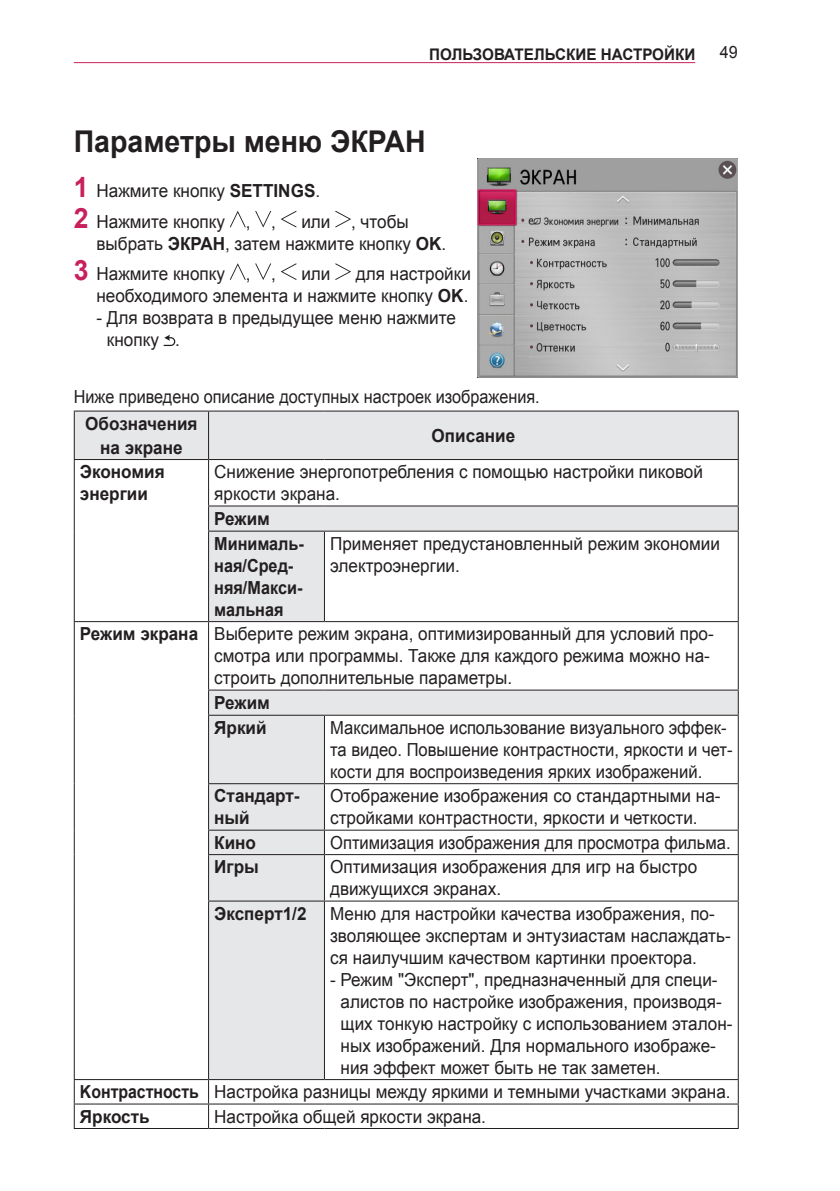
<style>
.page{position:relative;width:840px;height:1191px;background:#fff}
.page>*{position:absolute;margin:0;border:0;box-sizing:border-box;transform-origin:0 0}
.중제목{font:700 30px "Arial";color:#231f20;scale:.95 1}
.Body{font:18px/22px "Arial";color:#231f20;scale:.95 1}
.Body-Number{font:18px/22px "Arial";color:#231f20;scale:.95 1}
.Body-2{font:18px/22px "Arial";color:#231f20;scale:.92 1}
.Body_Bold{font:700 18px/22px "Arial";color:#231f20;scale:.95 1}
.Body-3{font:18px "Arial";color:#231f20;scale:.9 1}
.Body_Bold-2{font:700 18px/22px "Arial";color:#231f20;scale:.9 1}
.Body_Bold-3{font:700 18px "Arial";color:#231f20;scale:.88 1}
.t1{font:17px "Arial";color:#231f20;scale:.95 1}
.t2{font:700 16px "Arial";color:#231f20;scale:.95 1}
.s1{font-weight:700;font-size:28px;color:#c8205d}
.s2{font-weight:700}
</style>
<div class="page">
<hr style="left:74px;top:62px;width:620px;height:1px;background:#c8205d">
<svg style="left:230px;top:211px;width:15px;height:16px"></svg>
<svg style="left:255px;top:211px;width:16px;height:16px"></svg>
<svg style="left:280px;top:211px;width:16px;height:16px"></svg>
<svg style="left:335px;top:211px;width:16px;height:16px"></svg>
<svg style="left:230px;top:263px;width:15px;height:17px"></svg>
<svg style="left:255px;top:263px;width:16px;height:17px"></svg>
<svg style="left:280px;top:263px;width:16px;height:17px"></svg>
<svg style="left:335px;top:263px;width:16px;height:17px"></svg>
<svg style="left:163px;top:335px;width:12px;height:11px"></svg>
<svg style="left:75px;top:411px;width:662px;height:668px"></svg>
<hr style="left:737px;top:411px;width:1px;height:48px;background:#231f20">
<hr style="left:737px;top:460px;width:1px;height:45px;background:#231f20">
<svg style="left:737px;top:506px;width:1px;height:24px"></svg>
<hr style="left:737px;top:622px;width:1px;height:67px;background:#231f20">
<svg style="left:737px;top:690px;width:1px;height:24px"></svg>
<svg style="left:737px;top:1080px;width:1px;height:48px"></svg>
<hr style="left:74px;top:410px;width:134px;height:1px;background:#231f20">
<hr style="left:74px;top:411px;width:1px;height:48px;background:#231f20">
<hr style="left:208px;top:410px;width:116px;height:1px;background:#231f20">
<hr style="left:208px;top:411px;width:1px;height:48px;background:#231f20">
<hr style="left:324px;top:410px;width:414px;height:1px;background:#231f20">
<hr style="left:74px;top:460px;width:1px;height:46px;background:#231f20">
<hr style="left:208px;top:460px;width:1px;height:45px;background:#231f20">
<svg style="left:74px;top:506px;width:1px;height:25px"></svg>
<hr style="left:208px;top:505px;width:116px;height:1px;background:#231f20">
<svg style="left:208px;top:506px;width:1px;height:24px"></svg>
<hr style="left:324px;top:505px;width:414px;height:1px;background:#231f20">
<hr style="left:74px;top:531px;width:1px;height:90px;background:#231f20">
<hr style="left:208px;top:531px;width:1px;height:90px;background:#231f20">
<hr style="left:737px;top:531px;width:1px;height:90px;background:#231f20">
<hr style="left:74px;top:621px;width:134px;height:1px;background:#231f20">
<hr style="left:74px;top:622px;width:1px;height:68px;background:#231f20">
<hr style="left:208px;top:622px;width:1px;height:67px;background:#231f20">
<svg style="left:74px;top:690px;width:1px;height:25px"></svg>
<hr style="left:208px;top:689px;width:116px;height:1px;background:#231f20">
<svg style="left:208px;top:690px;width:1px;height:24px"></svg>
<hr style="left:324px;top:689px;width:414px;height:1px;background:#231f20">
<hr style="left:74px;top:715px;width:1px;height:68px;background:#231f20">
<hr style="left:208px;top:715px;width:1px;height:68px;background:#231f20">
<hr style="left:737px;top:715px;width:1px;height:68px;background:#231f20">
<hr style="left:74px;top:783px;width:1px;height:47px;background:#231f20">
<hr style="left:208px;top:784px;width:1px;height:45px;background:#231f20">
<hr style="left:737px;top:784px;width:1px;height:45px;background:#231f20">
<svg style="left:74px;top:830px;width:1px;height:24px"></svg>
<svg style="left:208px;top:830px;width:1px;height:24px"></svg>
<svg style="left:737px;top:830px;width:1px;height:24px"></svg>
<hr style="left:74px;top:854px;width:1px;height:47px;background:#231f20">
<hr style="left:208px;top:855px;width:1px;height:45px;background:#231f20">
<hr style="left:737px;top:855px;width:1px;height:45px;background:#231f20">
<hr style="left:74px;top:901px;width:1px;height:178px;background:#231f20">
<hr style="left:208px;top:901px;width:1px;height:178px;background:#231f20">
<hr style="left:737px;top:901px;width:1px;height:178px;background:#231f20">
<hr style="left:74px;top:1079px;width:134px;height:1px;background:#231f20">
<hr style="left:208px;top:1079px;width:116px;height:1px;background:#231f20">
<hr style="left:324px;top:1079px;width:414px;height:1px;background:#231f20">
<hr style="left:74px;top:1103px;width:134px;height:1px;background:#231f20">
<svg style="left:74px;top:1080px;width:1px;height:48px"></svg>
<hr style="left:208px;top:1103px;width:116px;height:1px;background:#231f20">
<svg style="left:208px;top:1080px;width:1px;height:48px"></svg>
<hr style="left:324px;top:1103px;width:414px;height:1px;background:#231f20">
<hr style="left:74px;top:1128px;width:134px;height:1px;background:#231f20">
<hr style="left:208px;top:1128px;width:116px;height:1px;background:#231f20">
<hr style="left:324px;top:1128px;width:414px;height:1px;background:#231f20">
<hr style="left:74px;top:459px;width:134px;height:1px;background:#231f20">
<hr style="left:208px;top:530px;width:116px;height:1px;background:#231f20">
<hr style="left:324px;top:530px;width:414px;height:1px;background:#231f20">
<hr style="left:208px;top:714px;width:116px;height:1px;background:#231f20">
<hr style="left:324px;top:714px;width:414px;height:1px;background:#231f20">
<hr style="left:208px;top:783px;width:116px;height:1px;background:#231f20">
<hr style="left:324px;top:783px;width:414px;height:1px;background:#231f20">
<hr style="left:208px;top:829px;width:116px;height:1px;background:#231f20">
<hr style="left:324px;top:829px;width:414px;height:1px;background:#231f20">
<hr style="left:208px;top:854px;width:116px;height:1px;background:#231f20">
<hr style="left:324px;top:854px;width:414px;height:1px;background:#231f20">
<hr style="left:324px;top:531px;width:1px;height:90px;background:#231f20">
<hr style="left:208px;top:459px;width:116px;height:1px;background:#231f20">
<hr style="left:324px;top:459px;width:414px;height:1px;background:#231f20">
<hr style="left:324px;top:715px;width:1px;height:68px;background:#231f20">
<hr style="left:324px;top:784px;width:1px;height:45px;background:#231f20">
<svg style="left:324px;top:830px;width:1px;height:24px"></svg>
<hr style="left:324px;top:855px;width:1px;height:45px;background:#231f20">
<hr style="left:324px;top:901px;width:1px;height:178px;background:#231f20">
<hr style="left:208px;top:621px;width:116px;height:1px;background:#231f20">
<hr style="left:324px;top:621px;width:414px;height:1px;background:#231f20">
<hr style="left:208px;top:900px;width:116px;height:1px;background:#231f20">
<hr style="left:324px;top:900px;width:414px;height:1px;background:#231f20">
<img style="left:477px;top:159px;width:260px;height:218px">
<p class="t2" style="left:429px;top:44px;width:281px">ПОЛЬЗОВАТЕЛЬСКИЕ НАСТРОЙКИ</p>
<p class="t1" style="left:719px;top:41px;width:20px">49</p>
<p class="중제목" style="left:74px;top:122px;width:372px">Параметры меню ЭКРАН</p>
<p class="Body-Number" style="left:74px;top:180px;width:261px"><span class="s1">1</span> Нажмите кнопку <span class="s2">SETTINGS</span>.</p>
<p class="Body-Number" style="left:74px;top:210px;width:214px"><span class="s1">2</span> Нажмите кнопку , ,</p>
<p class="Body-Number" style="left:96px;top:210px;width:369px;text-indent:205px">или , чтобы выбрать <span class="s2">ЭКРАН</span>, затем нажмите кнопку <span class="s2">OK</span>.</p>
<p class="Body-Number" style="left:74px;top:263px;width:214px"><span class="s1">3</span> Нажмите кнопку , ,</p>
<p class="Body-Number" style="left:301px;top:263px;width:32px">или</p>
<p class="Body-Number" style="left:96px;top:263px;width:395px;text-align:right">для настройки<br>необходимого элемента и нажмите кнопку <span class="s2">OK</span>.</p>
<p class="Body-Number" style="left:107px;top:307px;width:368px;text-indent:-10px">- Для возврата в предыдущее меню нажмите кнопку .</p>
<p class="Body-3" style="left:74px;top:384px;width:519px">Ниже приведено описание доступных настроек изображения.</p>
<p class="Body_Bold" style="left:85px;top:412px;width:120px;line-height:24px;text-align:center">Обозначения на экране</p>
<p class="Body_Bold" style="left:431px;top:425px;width:90px">Описание</p>
<p class="Body_Bold" style="left:80px;top:461px;width:91px">Экономия энергии</p>
<p class="Body" style="left:214px;top:461px;width:515px">Снижение энергопотребления с помощью настройки пиковой яркости экрана.</p>
<p class="Body_Bold" style="left:214px;top:508px;width:60px">Режим</p>
<p class="Body_Bold-2" style="left:214px;top:533px;width:101px">Минималь&shy;ная/Сред&shy;няя/Макси&shy;мальная</p>
<p class="Body" style="left:330px;top:533px;width:411px">Применяет предустановленный режим экономии электроэнергии.</p>
<p class="Body_Bold" style="left:80px;top:623px;width:126px">Режим экрана</p>
<p class="Body" style="left:214px;top:623px;width:527px">Выберите режим экрана, оптимизированный для условий про&shy;смотра или программы. Также для каждого режима можно на&shy;строить дополнительные параметры.</p>
<p class="Body_Bold" style="left:214px;top:692px;width:60px">Режим</p>
<p class="Body_Bold" style="left:214px;top:717px;width:57px">Яркий</p>
<p class="Body-2" style="left:330px;top:717px;width:438px">Максимальное использование визуального эффек&shy;та видео. Повышение контрастности, яркости и чет&shy;кости для воспроизведения ярких изображений.</p>
<p class="Body_Bold" style="left:214px;top:785px;width:91px">Стандарт&shy;ный</p>
<p class="Body" style="left:330px;top:785px;width:412px">Отображение изображения со стандартными на&shy;стройками контрастности, яркости и четкости.</p>
<p class="Body_Bold" style="left:214px;top:832px;width:45px">Кино</p>
<p class="Body-2" style="left:330px;top:832px;width:437px">Оптимизация изображения для просмотра фильма.</p>
<p class="Body_Bold" style="left:214px;top:856px;width:48px">Игры</p>
<p class="Body" style="left:330px;top:856px;width:387px">Оптимизация изображения для игр на быстро движущихся экранах.</p>
<p class="Body_Bold" style="left:214px;top:903px;width:99px">Эксперт1/2</p>
<p class="Body" style="left:330px;top:902px;width:423px">Меню для настройки качества изображения, по&shy;зволяющее экспертам и энтузиастам наслаждать&shy;ся наилучшим качеством картинки проектора.</p>
<p class="Body" style="left:340px;top:968px;width:414px;text-indent:-10px">- Режим "Эксперт", предназначенный для специ&shy;алистов по настройке изображения, производя&shy;щих тонкую настройку с использованием эталон&shy;ных изображений. Для нормального изображе&shy;ния эффект может быть не так заметен.</p>
<p class="Body_Bold-3" style="left:80px;top:1080px;width:137px">Kонтрастность</p>
<p class="Body" style="left:214px;top:1081px;width:544px">Настройка разницы между яркими и темными участками экрана.</p>
<p class="Body_Bold" style="left:80px;top:1106px;width:75px">Яркость</p>
<p class="Body" style="left:214px;top:1105px;width:287px">Настройка общей яркости экрана.</p>
</div>
